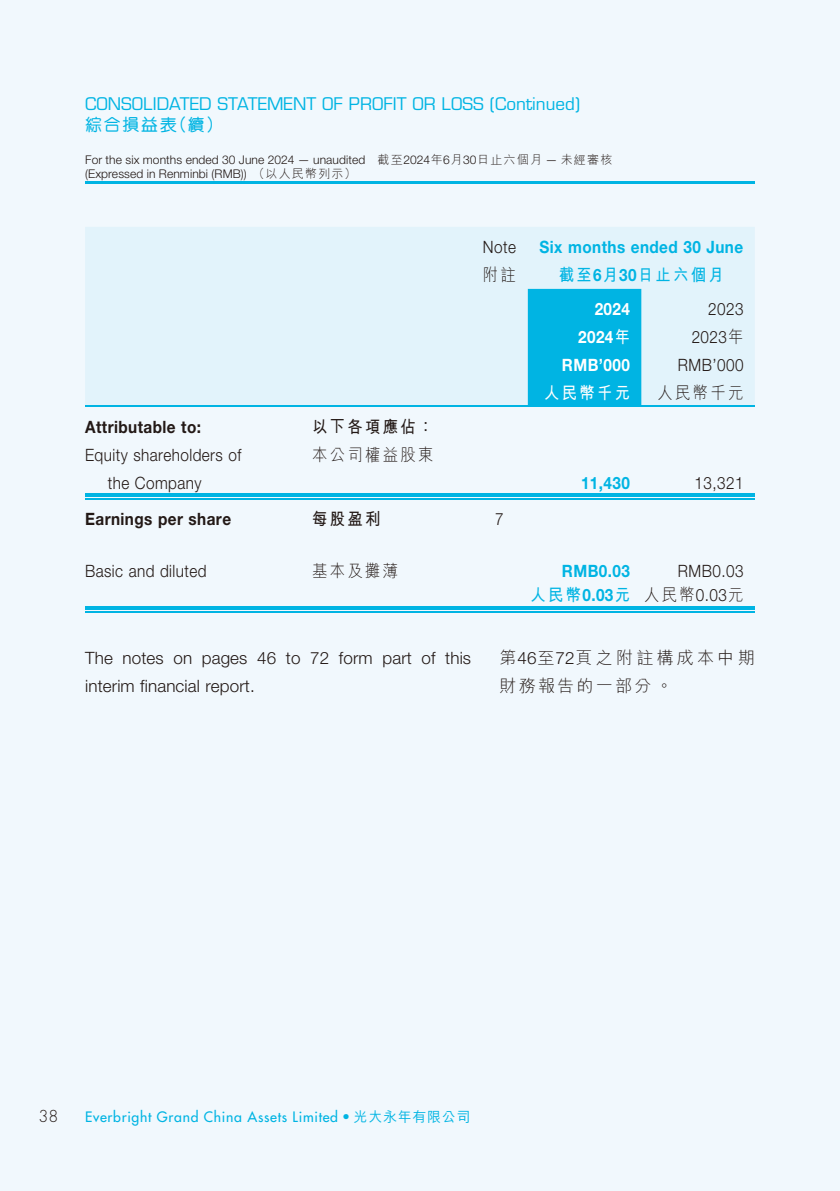
<style>
.page{position:relative;width:840px;height:1191px;background:#fff}
.page>*{position:absolute;margin:0;border:0;box-sizing:border-box;transform-origin:0 0}
.t1{font:300 17px/28px "Helvetica Neue LT Std";letter-spacing:.03em;color:#231916;scale:.9 1}
.t2{font:300 17px/28px "Helvetica Neue LT Std";letter-spacing:.01em;color:#231916}
.t3{font:17px "Eurostile LT Std";color:#00b4e3}
.t4{font:700 17px "Helvetica Neue LT Std";letter-spacing:.03em;color:#00b4e3;scale:.9 1}
.t5{font:700 17px "Helvetica Neue LT Std";letter-spacing:.03em;color:#231916;scale:.9 1}
.t6{font:300 17px "M Hei HK";letter-spacing:.155em;color:#231916;scale:.9 1}
.t7{font:300 17px/28px "M Hei HK";letter-spacing:.19em;color:#231916}
.t8{font:700 17px "M Hei HK";letter-spacing:.155em;color:#00b4e3;scale:.9 1}
.t9{font:700 17px "Helvetica Neue LT Std";letter-spacing:.03em;color:#fff;scale:.9 1}
.t10{font:700 17px "M Hei HK";letter-spacing:.155em;color:#231916;scale:.9 1}
.t11{font:500 17px "M Yuen HK";letter-spacing:.1em;color:#00b4e3}
.t12{font:700 17px "M Hei HK";letter-spacing:.155em;color:#fff;scale:.9 1}
.t13{font:300 16px "Futura Std";color:#231916}
.t14{font:500 14px "Futura Std";letter-spacing:.05em;color:#00b4e3}
.t15{font:300 12px/14px "Helvetica Neue LT Std";letter-spacing:.01em;color:#231916}
.s1{font-family:"M Hei HK"}
.s2{font-family:"Helvetica Neue LT Std"}
</style>
<div class="page">
<div style="left:0;top:0;width:839px;height:1191px;background:#f1f8fd"></div>
<hr style="left:85px;top:181px;width:669px;height:2px;background:#00b4e3">
<div style="left:85px;top:227px;width:669px;height:179px;background:#e2f3fb"></div>
<div style="left:527px;top:289px;width:114px;height:117px;background:#00b4e3"></div>
<hr style="left:85px;top:406px;width:227px;height:1px;background:#00b4e3">
<hr style="left:312px;top:406px;width:159px;height:1px;background:#00b4e3">
<hr style="left:471px;top:406px;width:56px;height:1px;background:#00b4e3">
<hr style="left:527px;top:406px;width:114px;height:1px;background:#00b4e3">
<hr style="left:641px;top:406px;width:113px;height:1px;background:#00b4e3">
<hr style="left:85px;top:493px;width:227px;height:3px;background:#00b4e3">
<hr style="left:85px;top:498px;width:227px;height:1px;background:#00b4e3">
<hr style="left:312px;top:493px;width:159px;height:3px;background:#00b4e3">
<hr style="left:312px;top:498px;width:159px;height:1px;background:#00b4e3">
<hr style="left:471px;top:493px;width:56px;height:3px;background:#00b4e3">
<hr style="left:471px;top:498px;width:56px;height:1px;background:#00b4e3">
<hr style="left:527px;top:493px;width:114px;height:3px;background:#00b4e3">
<hr style="left:527px;top:498px;width:114px;height:1px;background:#00b4e3">
<hr style="left:641px;top:493px;width:113px;height:3px;background:#00b4e3">
<hr style="left:641px;top:498px;width:113px;height:1px;background:#00b4e3">
<hr style="left:85px;top:606px;width:227px;height:3px;background:#00b4e3">
<hr style="left:85px;top:611px;width:227px;height:1px;background:#00b4e3">
<hr style="left:312px;top:606px;width:159px;height:3px;background:#00b4e3">
<hr style="left:312px;top:611px;width:159px;height:1px;background:#00b4e3">
<hr style="left:471px;top:606px;width:56px;height:3px;background:#00b4e3">
<hr style="left:471px;top:611px;width:56px;height:1px;background:#00b4e3">
<hr style="left:527px;top:606px;width:114px;height:3px;background:#00b4e3">
<hr style="left:527px;top:611px;width:114px;height:1px;background:#00b4e3">
<hr style="left:641px;top:606px;width:113px;height:3px;background:#00b4e3">
<hr style="left:641px;top:611px;width:113px;height:1px;background:#00b4e3">
<h1 class="t3" style="left:85px;top:93px;width:496px">CONSOLIDATED STATEMENT OF PROFIT OR LOSS (Continued)</h1>
<h1 class="t11" style="left:85px;top:116px;width:139px">綜合損益表（續）</h1>
<p class="t15" style="left:85px;top:152px;width:528px">For the six months ended 30 June 2024 — unaudited <span class="s1">截至</span>2024<span class="s1">年</span>6<span class="s1">月</span>30<span class="s1">日止六個月</span> — <span class="s1">未經審核</span>(Expressed in Renminbi (RMB)) <span class="s1">（以人民幣列示）</span></p>
<h1 class="t5" style="left:85px;top:416px;width:130px">Attributable to:</h1>
<h1 class="t10" style="left:312px;top:414px;width:136px">以下各項應佔：</h1>
<h1 class="t1" style="left:108px;top:440px;width:150px;text-indent:-23px">Equity shareholders of the Company</h1>
<h1 class="t6" style="left:312px;top:446px;width:136px">本公司權益股東</h1>
<h1 class="t1" style="left:482px;top:232px;width:38px">Note</h1>
<h1 class="t4" style="left:539px;top:236px;width:228px">Six months ended 30 June</h1>
<h1 class="t6" style="left:482px;top:266px;width:38px">附註</h1>
<h1 class="t8" style="left:558px;top:262px;width:185px">截至<span class="s2">6</span>月<span class="s2">30</span>日止六個月</h1>
<h1 class="t9" style="left:594px;top:298px;width:41px">2024</h1>
<h1 class="t1" style="left:707px;top:294px;width:41px">2023</h1>
<h1 class="t9" style="left:578px;top:326px;width:59px">2024<span class="s1">年</span></h1>
<h1 class="t1" style="left:691px;top:322px;width:59px">2023<span class="s1">年</span></h1>
<h1 class="t9" style="left:561px;top:354px;width:77px">RMB’000</h1>
<h1 class="t1" style="left:677px;top:350px;width:74px">RMB’000</h1>
<h1 class="t12" style="left:543px;top:380px;width:97px">人民幣千元</h1>
<h1 class="t6" style="left:657px;top:384px;width:97px">人民幣千元</h1>
<h1 class="t4" style="left:580px;top:472px;width:56px">11,430</h1>
<h1 class="t1" style="left:694px;top:468px;width:56px">13,321</h1>
<h1 class="t5" style="left:85px;top:509px;width:164px">Earnings per share</h1>
<h1 class="t10" style="left:312px;top:507px;width:77px">每股盈利</h1>
<h1 class="t1" style="left:495px;top:505px;width:11px">7</h1>
<h1 class="t1" style="left:85px;top:557px;width:136px">Basic and diluted</h1>
<h1 class="t6" style="left:312px;top:562px;width:97px">基本及攤薄</h1>
<h1 class="t4" style="left:561px;top:561px;width:77px">RMB0.03</h1>
<h1 class="t8" style="left:530px;top:583px;width:112px">人民幣<span class="s2">0.03</span>元</h1>
<h1 class="t1" style="left:677px;top:557px;width:74px">RMB0.03</h1>
<h1 class="t6" style="left:643px;top:586px;width:112px">人民幣<span class="s2">0.03</span>元</h1>
<h1 class="t2" style="left:85px;top:643px;width:387px">The notes on pages 46 to 72 form part of this interim financial report.</h1>
<h1 class="t7" style="left:499px;top:643px;width:257px">第<span class="s2">46</span>至<span class="s2">72</span>頁之附註構成本中期財務報告的一部分。</h1>
<h2 class="t13" style="left:39px;top:1106px;width:21px">38</h2>
<p class="t14" style="left:85px;top:1107px;width:387px">Everbright Grand China Assets Limited <span class="s1">‧ 光大永年有限公司</span></p>
</div>
